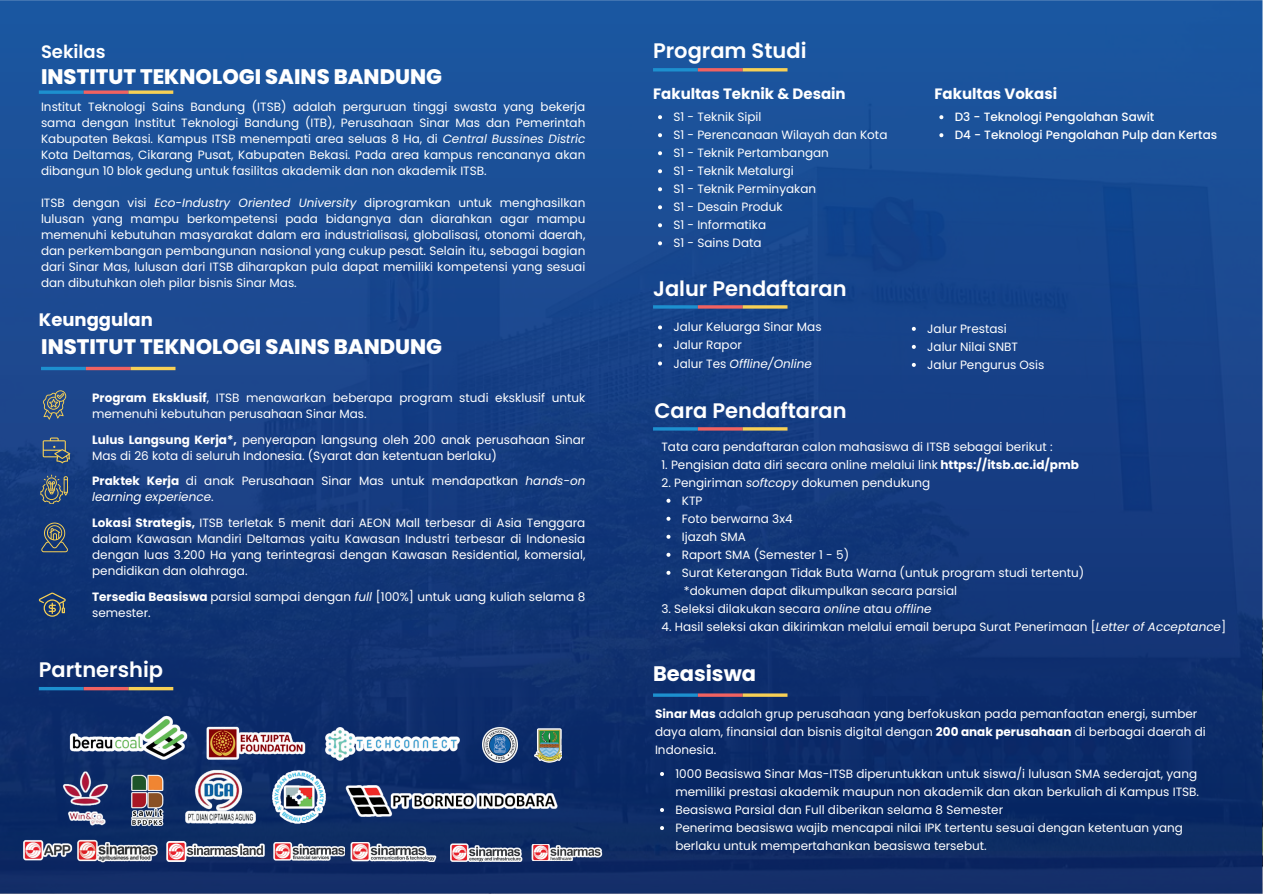
<style>
.page{position:relative;width:1263px;height:894px;background:#fff}
.page>*{position:absolute;margin:0;border:0;box-sizing:border-box;transform-origin:0 0}
.t1{font:800 21px "Poppins";color:#fff}
.t2{font:600 21px "Poppins";color:#fff}
.t3{font:700 21px "Poppins";color:#fff}
.t4{font:700 18px "Poppins";color:#fff}
.t5{font:600 18px "Poppins";color:#fff}
.t6{font:700 15px "Poppins";color:#fff}
.t7{font:12px/18px "Poppins";color:#fff}
.t8{font:500 12px/18px "Poppins";color:#fff}
.s1{font-style:italic}
.s2{font-weight:700}
</style>
<div class="page">
<img style="left:0;top:0;width:1262px;height:893px">
<svg style="left:39px;top:90px;width:45px;height:4px"></svg>
<svg style="left:84px;top:90px;width:44px;height:4px"></svg>
<svg style="left:128px;top:90px;width:45px;height:4px"></svg>
<hr style="left:41px;top:367px;width:45px;height:3px;background:#1d90cf">
<hr style="left:86px;top:367px;width:45px;height:3px;background:#f16261">
<hr style="left:131px;top:367px;width:44px;height:3px;background:#f7d055">
<hr style="left:653px;top:68px;width:45px;height:3px;background:#1d90cf">
<hr style="left:698px;top:68px;width:45px;height:3px;background:#f16261">
<hr style="left:743px;top:68px;width:44px;height:3px;background:#f7d055">
<hr style="left:653px;top:305px;width:45px;height:3px;background:#1d90cf">
<hr style="left:698px;top:305px;width:45px;height:3px;background:#f16261">
<hr style="left:743px;top:305px;width:44px;height:3px;background:#f7d055">
<svg style="left:43px;top:437px;width:27px;height:26px"></svg>
<svg style="left:43px;top:390px;width:23px;height:29px"></svg>
<svg style="left:40px;top:474px;width:28px;height:29px"></svg>
<svg style="left:41px;top:522px;width:27px;height:30px"></svg>
<svg style="left:39px;top:592px;width:27px;height:24px"></svg>
<svg style="left:39px;top:686px;width:45px;height:4px"></svg>
<svg style="left:84px;top:686px;width:44px;height:4px"></svg>
<svg style="left:128px;top:686px;width:45px;height:4px"></svg>
<img style="left:62px;top:707px;width:137px;height:60px">
<img style="left:206px;top:723px;width:100px;height:40px">
<img style="left:316px;top:711px;width:150px;height:56px">
<img style="left:482px;top:727px;width:36px;height:35px">
<img style="left:534px;top:728px;width:28px;height:34px">
<img style="left:73px;top:839px;width:90px;height:22px">
<img style="left:159px;top:841px;width:185px;height:20px">
<img style="left:21px;top:837px;width:52px;height:25px">
<img style="left:351px;top:842px;width:85px;height:19px">
<img style="left:450px;top:843px;width:72px;height:18px">
<img style="left:532px;top:843px;width:71px;height:17px">
<hr style="left:653px;top:427px;width:45px;height:3px;background:#1d90cf">
<hr style="left:698px;top:427px;width:45px;height:3px;background:#f16261">
<hr style="left:743px;top:427px;width:44px;height:3px;background:#f7d055">
<hr style="left:653px;top:693px;width:45px;height:3px;background:#1d90cf">
<hr style="left:698px;top:693px;width:45px;height:3px;background:#f16261">
<hr style="left:743px;top:693px;width:44px;height:3px;background:#f7d055">
<img style="left:272px;top:770px;width:53px;height:53px">
<img style="left:328px;top:785px;width:247px;height:31px">
<img style="left:180px;top:756px;width:80px;height:80px">
<img style="left:130px;top:772px;width:35px;height:54px">
<img style="left:57px;top:764px;width:54px;height:62px">
<svg style="left:658px;top:115px;width:4px;height:4px"></svg>
<svg style="left:658px;top:133px;width:4px;height:4px"></svg>
<svg style="left:658px;top:151px;width:4px;height:4px"></svg>
<svg style="left:658px;top:169px;width:4px;height:4px"></svg>
<svg style="left:658px;top:187px;width:4px;height:4px"></svg>
<svg style="left:658px;top:205px;width:4px;height:4px"></svg>
<svg style="left:658px;top:223px;width:4px;height:4px"></svg>
<svg style="left:658px;top:241px;width:4px;height:4px"></svg>
<svg style="left:939px;top:115px;width:4px;height:4px"></svg>
<svg style="left:939px;top:133px;width:4px;height:4px"></svg>
<svg style="left:658px;top:325px;width:4px;height:4px"></svg>
<svg style="left:658px;top:343px;width:4px;height:4px"></svg>
<svg style="left:658px;top:361px;width:4px;height:4px"></svg>
<svg style="left:912px;top:327px;width:4px;height:4px"></svg>
<svg style="left:912px;top:345px;width:4px;height:4px"></svg>
<svg style="left:912px;top:363px;width:4px;height:4px"></svg>
<svg style="left:666px;top:498px;width:4px;height:4px"></svg>
<svg style="left:666px;top:516px;width:4px;height:4px"></svg>
<svg style="left:666px;top:534px;width:4px;height:4px"></svg>
<svg style="left:666px;top:552px;width:4px;height:4px"></svg>
<svg style="left:666px;top:570px;width:4px;height:4px"></svg>
<svg style="left:660px;top:771px;width:4px;height:4px"></svg>
<svg style="left:660px;top:807px;width:4px;height:4px"></svg>
<svg style="left:660px;top:825px;width:4px;height:4px"></svg>
<h2 class="t5" style="left:41px;top:42px;width:66px">Sekilas</h2>
<h1 class="t1" style="left:41px;top:64px;width:402px">INSTITUT TEKNOLOGI SAINS BANDUNG</h1>
<p class="t7" style="left:41px;top:99px;width:546px;line-height:16px;text-align:justify">Institut Teknologi Sains Bandung (ITSB) adalah perguruan tinggi swasta yang bekerja sama dengan Institut Teknologi Bandung (ITB), Perusahaan Sinar Mas dan Pemerintah Kabupaten Bekasi. Kampus ITSB menempati area seluas 8 Ha, di <span class="s1">Central Bussines Distric </span>Kota Deltamas, Cikarang Pusat, Kabupaten Bekasi. Pada area kampus rencananya akan dibangun 10 blok gedung untuk fasilitas akademik dan non akademik ITSB.</p>
<p class="t7" style="left:41px;top:195px;width:546px;line-height:16px;text-align:justify">ITSB dengan visi <span class="s1">Eco-Industry Oriented University</span> diprogramkan untuk menghasilkan lulusan yang mampu berkompetensi pada bidangnya dan diarahkan agar mampu memenuhi kebutuhan masyarakat dalam era industrialisasi, globalisasi, otonomi daerah, dan perkembangan pembangunan nasional yang cukup pesat. Selain itu, sebagai bagian dari Sinar Mas, lulusan dari ITSB diharapkan pula dapat memiliki kompetensi yang sesuai dan dibutuhkan oleh pilar bisnis Sinar Mas.</p>
<h2 class="t4" style="left:39px;top:309px;width:116px">Keunggulan</h2>
<h1 class="t1" style="left:41px;top:334px;width:402px">INSTITUT TEKNOLOGI SAINS BANDUNG</h1>
<p class="t7" style="left:92px;top:390px;width:495px;line-height:16px"><span class="s2">Program Eksklusif</span>, ITSB menawarkan beberapa program studi eksklusif untuk memenuhi kebutuhan perusahaan Sinar Mas.</p>
<p class="t7" style="left:92px;top:431px;width:495px;line-height:16px"><span class="s2">Lulus Langsung Kerja*,</span> penyerapan langsung oleh 200 anak perusahaan Sinar<br>Mas di 26 kota di seluruh Indonesia. (Syarat dan ketentuan berlaku)</p>
<p class="t7" style="left:92px;top:472px;width:495px;line-height:16px"><span class="s2">Praktek Kerja</span> di anak Perusahaan Sinar Mas untuk mendapatkan <span class="s1">hands-on learning experience</span>.</p>
<p class="t7" style="left:92px;top:514px;width:495px;line-height:16px;text-align:justify"><span class="s2">Lokasi Strategis,</span> ITSB terletak 5 menit dari AEON Mall terbesar di Asia Tenggara dalam Kawasan Mandiri Deltamas yaitu Kawasan Industri terbesar di Indonesia dengan luas 3.200 Ha yang terintegrasi dengan Kawasan Residential, komersial, pendidikan dan olahraga.</p>
<p class="t7" style="left:92px;top:588px;width:495px;line-height:16px"><span class="s2">Tersedia Beasiswa</span> parsial sampai dengan <span class="s1">full</span> [100%] untuk uang kuliah selama 8 semester.</p>
<h1 class="t2" style="left:39px;top:657px;width:126px">Partnership</h1>
<h1 class="t2" style="left:653px;top:38px;width:155px">Program Studi</h1>
<p class="t6" style="left:653px;top:85px;width:194px">Fakultas Teknik &amp; Desain</p>
<p class="t7" style="left:673px;top:108px;width:216px">S1 - Teknik Sipil<br>S1 - Perencanaan Wilayah dan Kota<br>S1 - Teknik Pertambangan<br>S1 - Teknik Metalurgi<br>S1 - Teknik Perminyakan<br>S1 - Desain Produk<br>S1 - Informatika<br>S1 - Sains Data</p>
<p class="t6" style="left:934px;top:85px;width:124px">Fakultas Vokasi</p>
<p class="t8" style="left:955px;top:108px;width:264px">D3 - Teknologi Pengolahan Sawit<br>D4 - Teknologi Pengolahan Pulp dan Kertas</p>
<h1 class="t2" style="left:653px;top:276px;width:195px">Jalur Pendaftaran</h1>
<p class="t7" style="left:673px;top:318px;width:150px">Jalur Keluarga Sinar Mas<br>Jalur Rapor<br>Jalur Tes <span class="s1">Offline/Online</span></p>
<p class="t7" style="left:927px;top:319px;width:119px">Jalur Prestasi<br>Jalur Nilai SNBT<br>Jalur Pengurus Osis</p>
<h1 class="t2" style="left:654px;top:398px;width:194px">Cara Pendaftaran</h1>
<p class="t7" style="left:661px;top:437px;width:393px">Tata cara pendaftaran calon mahasiswa di ITSB sebagai berikut :</p>
<p class="t7" style="left:661px;top:455px;width:419px">1. Pengisian data diri secara online melalui link <span class="s2">https://itsb.ac.id/pmb</span></p>
<p class="t7" style="left:682px;top:473px;width:404px;text-indent:-20px">2. Pengiriman <span class="s1">softcopy</span> dokumen pendukung<br>KTP<br>Foto berwarna 3x4<br>Ijazah SMA<br>Raport SMA (Semester 1 - 5)<br>Surat Keterangan Tidak Buta Warna (untuk program studi tertentu) *dokumen dapat dikumpulkan secara parsial</p>
<p class="t7" style="left:661px;top:599px;width:272px">3. Seleksi dilakukan secara <span class="s1">online</span> atau <span class="s1">offline</span></p>
<p class="t7" style="left:661px;top:617px;width:566px">4. Hasil seleksi akan dikirimkan melalui email berupa Surat Penerimaan [<span class="s1">Letter of Acceptance</span>]</p>
<h1 class="t3" style="left:653px;top:661px;width:105px">Beasiswa</h1>
<p class="t7" style="left:655px;top:704px;width:552px"><span class="s2">Sinar Mas</span> adalah grup perusahaan yang berfokuskan pada pemanfaatan energi, sumber daya alam, finansial dan bisnis digital dengan <span class="s2">200 anak perusahaan</span> di berbagai daerah di<br>Indonesia.</p>
<p class="t7" style="left:675px;top:764px;width:525px">1000 Beasiswa Sinar Mas-ITSB diperuntukkan untuk siswa/i lulusan SMA sederajat, yang memiliki prestasi akademik maupun non akademik dan akan berkuliah di Kampus ITSB.<br>Beasiswa Parsial dan Full diberikan selama 8 Semester<br>Penerima beasiswa wajib mencapai nilai IPK tertentu sesuai dengan ketentuan yang berlaku untuk mempertahankan beasiswa tersebut.</p>
</div>
